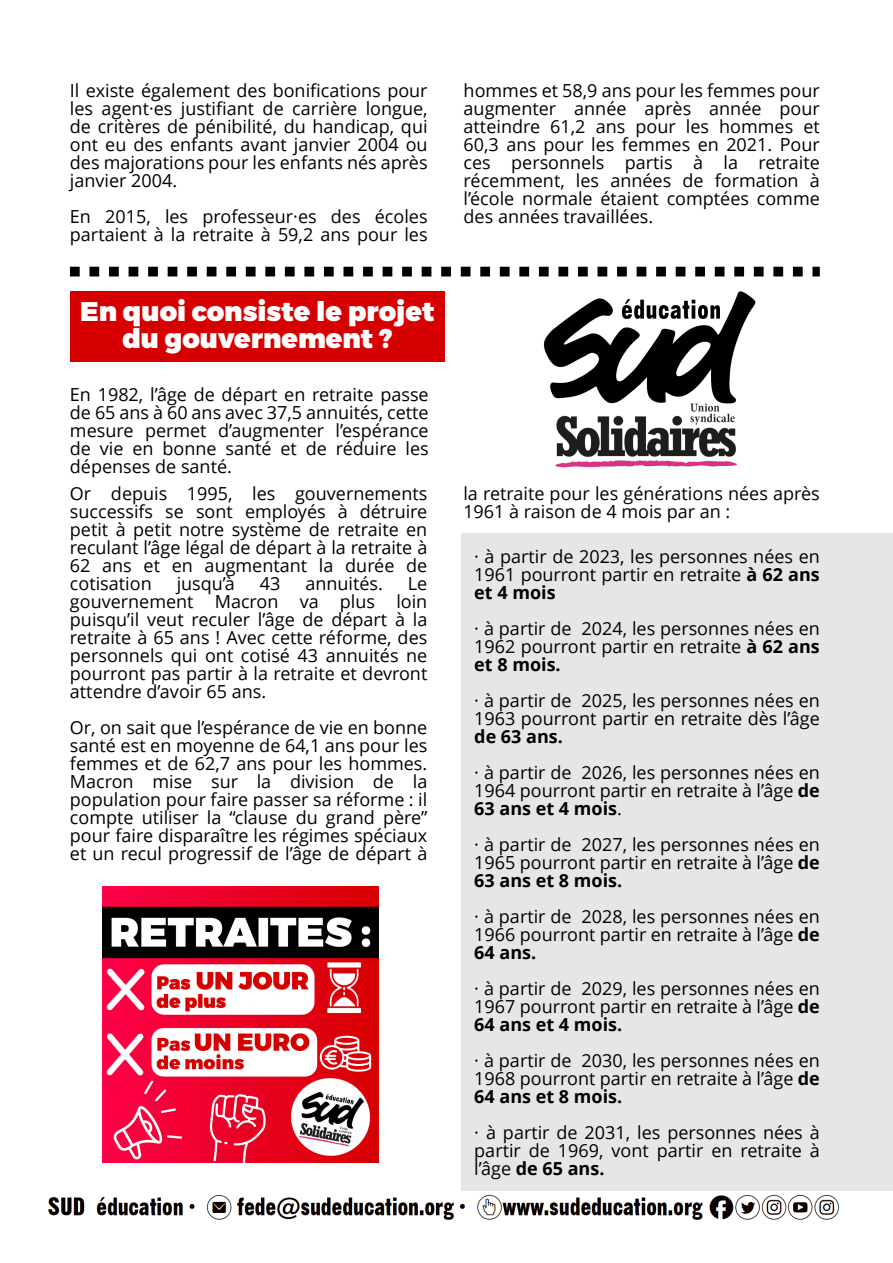
<style>
.page{position:relative;width:893px;height:1263px;background:#fff}
.page>*{position:absolute;margin:0;border:0;box-sizing:border-box;transform-origin:0 0}
.t1{font:900 27px/27px "Montserrat";color:#fff;text-align:center}
.t2{font:18px/18px "Open Sans";color:#000;text-align:justify}
.t3{font:700 18px "Open Sans";color:#000}
.s1{font-weight:700}
</style>
<div class="page">
<img style="left:48px;top:1190px;width:809px;height:30px">
<div style="left:70px;top:292px;width:375px;height:70px;background:#d70000"></div>
<div style="left:461px;top:533px;width:432px;height:657px;background:#e6e6e6"></div>
<img style="left:103px;top:886px;width:276px;height:276px">
<svg style="left:70px;top:267px;width:750px;height:9px"></svg>
<img style="left:535px;top:266px;width:231px;height:202px">
<p class="t2" style="left:70px;top:83px;width:359px">Il existe également des bonifications pour les agent·es justifiant de carrière longue, de critères de pénibilité, du handicap, qui ont eu des enfants avant janvier 2004 ou des majorations pour les enfants nés après janvier 2004.</p>
<p class="t2" style="left:70px;top:209px;width:359px">En 2015, les professeur·es des écoles partaient à la retraite à 59,2 ans pour les</p>
<h1 class="t1" style="left:80px;top:297px;width:356px">En quoi consiste le projet du gouvernement ?</h1>
<p class="t2" style="left:70px;top:387px;width:360px">En 1982, l’âge de départ en retraite passe de 65 ans à 60 ans avec 37,5 annuités, cette mesure permet d’augmenter l’espérance de vie en bonne santé et de réduire les dépenses de santé.</p>
<p class="t2" style="left:70px;top:486px;width:359px">Or depuis 1995, les gouvernements successifs se sont employés à détruire petit à petit notre système de retraite en reculant l’âge légal de départ à la retraite à 62 ans et en augmentant la durée de cotisation</p>
<p class="t2" style="left:177px;top:576px;width:60px">jusqu’à</p>
<p class="t2" style="left:260px;top:576px;width:22px">43</p>
<p class="t2" style="left:305px;top:576px;width:79px">annuités.</p>
<p class="t2" style="left:70px;top:576px;width:359px;text-indent:338px">Le gouvernement Macron va plus loin puisqu’il veut reculer l’âge de départ à la retraite à 65 ans ! Avec cette réforme, des personnels qui ont cotisé 43 annuités ne pourront pas partir à la retraite et devront attendre d’avoir 65 ans.</p>
<p class="t2" style="left:70px;top:720px;width:359px">Or, on sait que l’espérance de vie en bonne santé est en moyenne de 64,1 ans pour les femmes et de 62,7 ans pour les hommes.<br>Macron mise sur la division de la population pour faire passer sa réforme : il compte utiliser la “clause du grand père” pour faire disparaître les régimes spéciaux et un recul progressif de l’âge de départ à</p>
<p class="t2" style="left:464px;top:83px;width:358px">hommes et 58,9 ans pour les femmes pour augmenter année après année pour atteindre 61,2 ans pour les hommes et 60,3 ans pour les femmes en 2021. Pour ces personnels partis à la retraite récemment, les années de formation à l’école normale étaient comptées comme des années travaillées.</p>
<p class="t2" style="left:463px;top:486px;width:358px">la retraite pour les générations nées après<br>1961 à raison de 4 mois par an :</p>
<p class="t2" style="left:474px;top:549px;width:347px">· à partir de 2023, les personnes nées en 1961 pourront partir en retraite <span class="s1">à 62 ans et 4 mois</span></p>
<p class="t2" style="left:474px;top:621px;width:347px">· à partir de 2024, les personnes nées en 1962 pourront partir en retraite <span class="s1">à 62 ans et 8 mois.</span></p>
<p class="t2" style="left:474px;top:693px;width:347px">· à partir de 2025, les personnes nées en<br>1963 pourront partir en retraite dès l’âge</p>
<p class="t3" style="left:474px;top:729px;width:90px">de 63 ans.</p>
<p class="t2" style="left:474px;top:765px;width:347px">· à partir de 2026, les personnes nées en 1964 pourront partir en retraite à l’âge <span class="s1">de 63 ans et 4 mois</span>.</p>
<p class="t2" style="left:474px;top:837px;width:347px">· à partir de 2027, les personnes nées en 1965 pourront partir en retraite à l’âge <span class="s1">de 63 ans et 8 mois.</span></p>
<p class="t2" style="left:474px;top:909px;width:347px">· à partir de 2028, les personnes nées en 1966 pourront partir en retraite à l’âge <span class="s1">de 64 ans.</span></p>
<p class="t2" style="left:474px;top:981px;width:347px">· à partir de 2029, les personnes nées en 1967 pourront partir en retraite à l’âge <span class="s1">de 64 ans et 4 mois.</span></p>
<p class="t2" style="left:474px;top:1053px;width:347px">· à partir de 2030, les personnes nées en 1968 pourront partir en retraite à l’âge <span class="s1">de 64 ans et 8 mois.</span></p>
<p class="t2" style="left:474px;top:1125px;width:347px">· à partir de 2031, les personnes nées à partir de 1969, vont partir en retraite à l’âge <span class="s1">de 65 ans.</span></p>
</div>
